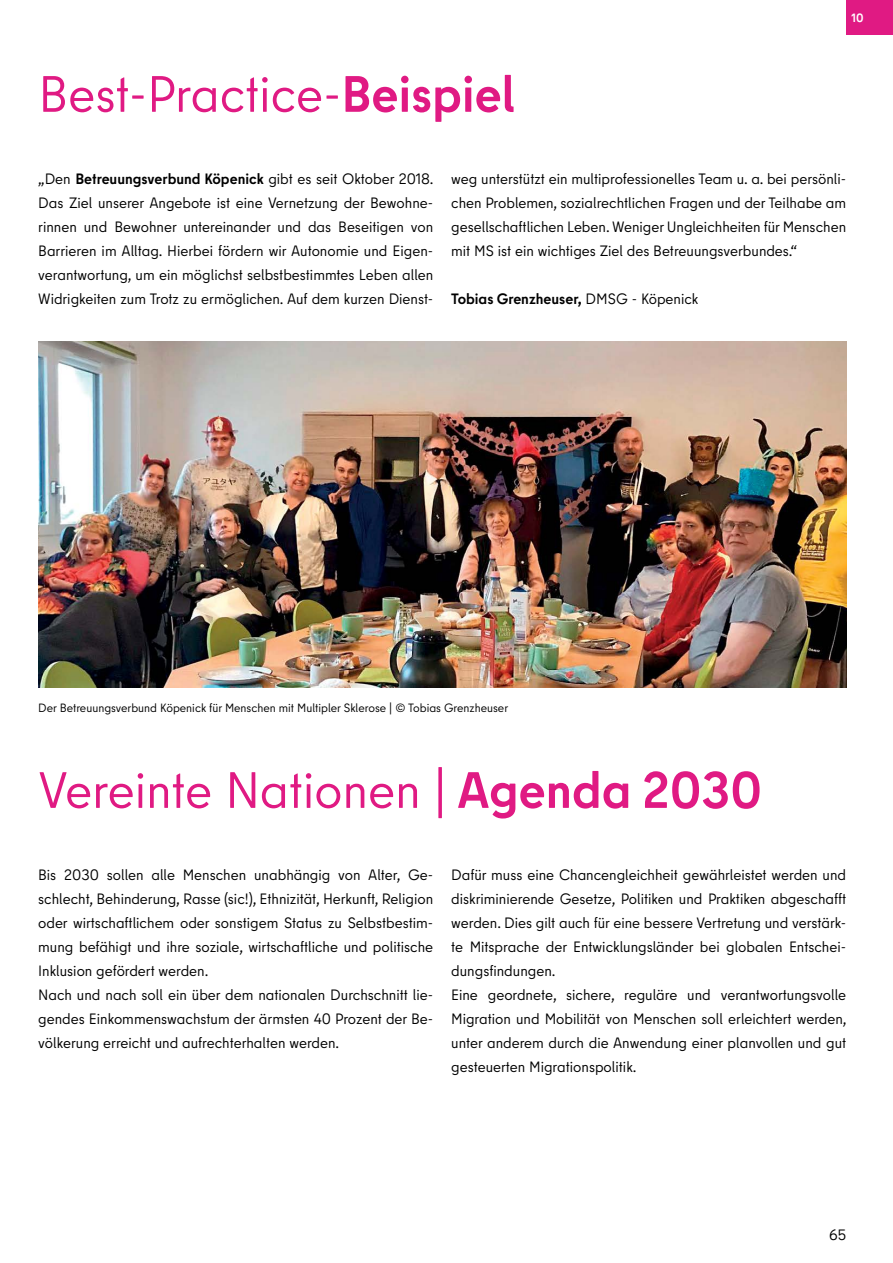
<style>
.page{position:relative;width:893px;height:1263px;background:#fff}
.page>*{position:absolute;margin:0;border:0;box-sizing:border-box;transform-origin:0 0}
.t1{font:51px "Berlin Type";color:#e01a83}
.t2{font:15px/24px "Berlin Type";color:#000;text-align:justify}
.t3{font:700 15px "Berlin Type";color:#000}
.t4{font:12px "Berlin Type";color:#000}
.t5{font:700 12px "Berlin Type";color:#fff}
.s1{font-weight:700}
.s2{font-weight:400}
</style>
<div class="page">
<div style="left:846px;top:0;width:47px;height:35px;background:#e01a83"></div>
<img style="left:38px;top:341px;width:808px;height:347px">
<h1 class="t1" style="left:38px;top:62px;width:479px">Best-Practice-<span class="s1">Beispiel</span></h1>
<p class="t5" style="left:852px;top:10px;width:14px">10</p>
<p class="t2" style="left:38px;top:167px;width:397px">„Den <span class="s1">Betreuungsverbund Köpenick</span> gibt es seit Oktober 2018.<br>Das Ziel unserer Angebote ist eine Vernetzung der Bewohne&shy;rinnen und Bewohner untereinander und das Beseitigen von Barrieren im Alltag. Hierbei fördern wir Autonomie und Eigen&shy;verantwortung, um ein möglichst selbstbestimmtes Leben allen Widrigkeiten zum Trotz zu ermöglichen. Auf dem kurzen Dienst-</p>
<p class="t2" style="left:451px;top:167px;width:396px">weg unterstützt ein multiprofessionelles Team u. a. bei persönli&shy;chen Problemen, sozialrechtlichen Fragen und der Teilhabe am gesellschaftlichen Leben. Weniger Ungleichheiten für Menschen mit MS ist ein wichtiges Ziel des Betreuungsverbundes.“</p>
<p class="t3" style="left:451px;top:289px;width:249px">Tobias Grenzheuser, <span class="s2">DMSG - Köpenick</span></p>
<p class="t4" style="left:38px;top:700px;width:471px">Der Betreuungsverbund Köpenick für Menschen mit Multipler Sklerose | © Tobias Grenzheuser</p>
<h1 class="t1" style="left:38px;top:758px;width:725px">Vereinte Nationen | <span class="s1">Agenda 2030</span></h1>
<p class="t2" style="left:38px;top:863px;width:396px;text-align:left">Bis 2030 sollen alle Menschen unabhängig von Alter, Ge&shy;schlecht, Behinderung, Rasse (sic!), Ethnizität, Herkunft, Religion oder wirtschaftlichem oder sonstigem Status zu Selbstbestim&shy;mung befähigt und ihre soziale, wirtschaftliche und politische Inklusion gefördert werden.<br>Nach und nach soll ein über dem nationalen Durchschnitt lie&shy;gendes Einkommenswachstum der ärmsten 40 Prozent der Be&shy;völkerung erreicht und aufrechterhalten werden.</p>
<p class="t2" style="left:451px;top:863px;width:397px;text-align:left">Dafür muss eine Chancengleichheit gewährleistet werden und diskriminierende Gesetze, Politiken und Praktiken abgeschafft werden. Dies gilt auch für eine bessere Vertretung und verstärk&shy;te Mitsprache der Entwicklungsländer bei globalen Entschei&shy;dungsfindungen.<br>Eine geordnete, sichere, reguläre und verantwortungsvolle Migration und Mobilität von Menschen soll erleichtert werden, unter anderem durch die Anwendung einer planvollen und gut gesteuerten Migrationspolitik.</p>
<p class="t2" style="left:829px;top:1223px;width:18px">65</p>
</div>
